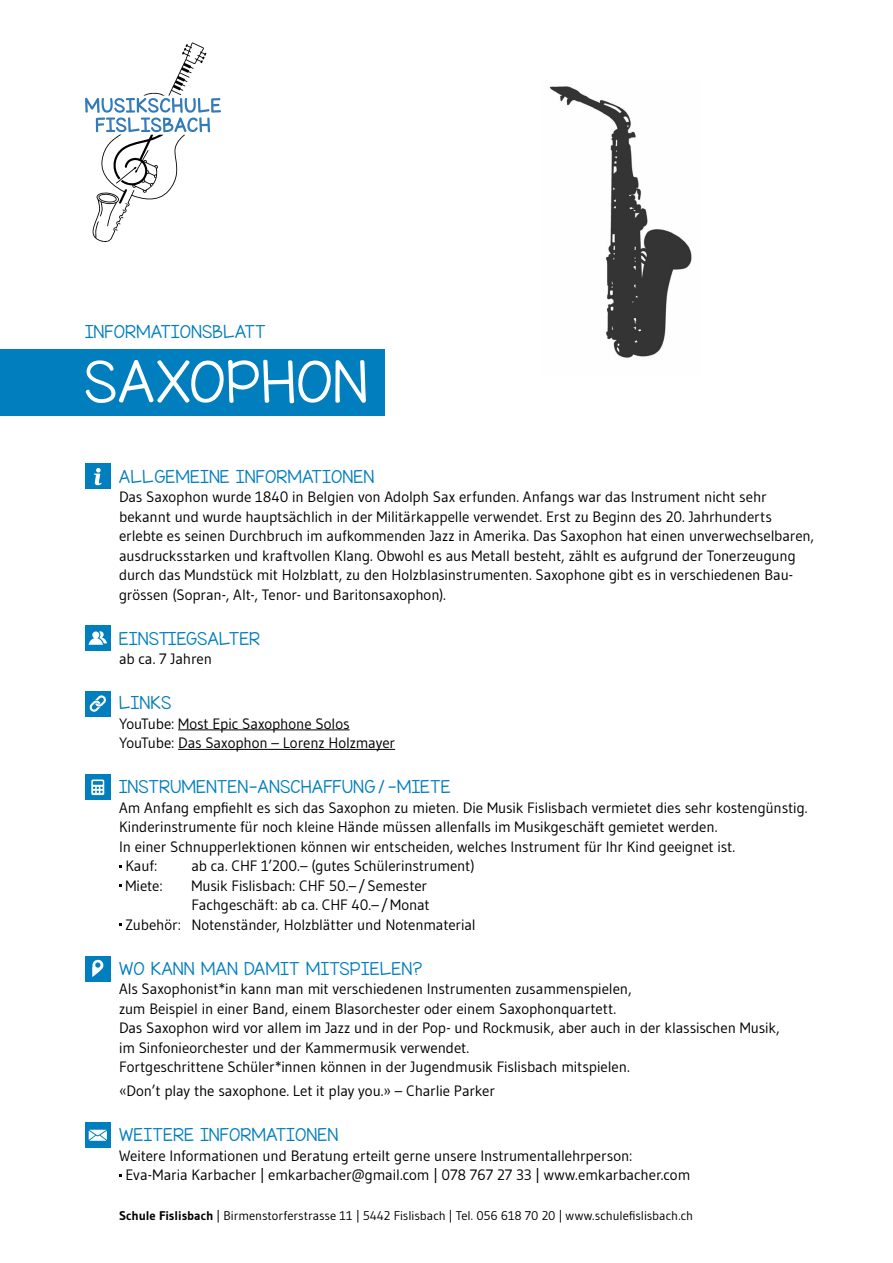
<style>
.page{position:relative;width:893px;height:1263px;background:#fff}
.page>*{position:absolute;margin:0;border:0;box-sizing:border-box;transform-origin:0 0}
.t1{font:51px "KG Miss Kindergarten";letter-spacing:.04em;color:#fff}
.t2{font:15.75px "KG Miss Kindergarten";letter-spacing:.04em;color:#007ebd}
.t3{font:15px/19.5px "Gudea";letter-spacing:-.01em;color:#000}
.t4{font:12.6px "Gudea";color:#000}
.s1{font-weight:700}
</style>
<div class="page">
<div style="left:85px;top:463px;width:26px;height:26px;background:#007ebd"></div>
<div style="left:85px;top:691px;width:26px;height:25px;background:#007ebd"></div>
<div style="left:85px;top:625px;width:26px;height:26px;background:#007ebd"></div>
<div style="left:85px;top:774px;width:26px;height:26px;background:#007ebd"></div>
<div style="left:85px;top:956px;width:26px;height:25px;background:#007ebd"></div>
<div style="left:85px;top:1123px;width:26px;height:25px;background:#007ebd"></div>
<hr style="left:178px;top:729px;width:172px;height:1px;background:#000">
<hr style="left:178px;top:749px;width:217px;height:1px;background:#000">
<svg style="left:91px;top:779px;width:13px;height:16px"></svg>
<svg style="left:89px;top:695px;width:17px;height:17px"></svg>
<svg style="left:92px;top:959px;width:12px;height:18px"></svg>
<svg style="left:89px;top:1130px;width:18px;height:11px"></svg>
<svg style="left:85px;top:43px;width:136px;height:199px"></svg>
<img style="left:549px;top:86px;width:143px;height:272px">
<svg style="left:94px;top:468px;width:8px;height:17px"></svg>
<div style="left:0;top:349px;width:384px;height:66px;background:#007ebd"></div>
<svg style="left:89px;top:631px;width:18px;height:14px"></svg>
<p class="t2" style="left:85px;top:321px;width:182px">INFORMATIONSBLATT</p>
<h1 class="t1" style="left:85px;top:348px;width:284px">SAXOPHON</h1>
<p class="t2" style="left:119px;top:466px;width:256px">ALLGEMEINE INFORMATIONEN</p>
<p class="t3" style="left:119px;top:487px;width:697px">Das Saxophon wurde 1840 in Belgien von Adolph Sax erfunden. Anfangs war das Instrument nicht sehr bekannt und wurde hauptsächlich in der Militärkappelle verwendet. Erst zu Beginn des 20. Jahrhunderts erlebte es seinen Durchbruch im aufkommenden Jazz in Amerika. Das Saxophon hat einen unverwechselbaren, ausdrucksstarken und kraftvollen Klang. Obwohl es aus Metall besteht, zählt es aufgrund der Tonerzeugung durch das Mundstück mit Holzblatt, zu den Holzblasinstrumenten. Saxophone gibt es in verschiedenen Bau&shy;grössen (Sopran-, Alt-, Tenor- und Baritonsaxophon).</p>
<p class="t2" style="left:119px;top:628px;width:142px">EINSTIEGSALTER</p>
<p class="t3" style="left:119px;top:649px;width:94px">ab ca. 7 Jahren</p>
<p class="t2" style="left:119px;top:692px;width:54px">LINKS</p>
<p class="t3" style="left:119px;top:713px;width:278px">YouTube: Most Epic Saxophone Solos<br>YouTube: Das Saxophon – Lorenz Holzmayer</p>
<p class="t2" style="left:119px;top:776px;width:333px">INSTRUMENTEN-ANSCHAFFUNG / -MIETE</p>
<p class="t3" style="left:119px;top:797px;width:690px">Am Anfang empfiehlt es sich das Saxophon zu mieten. Die Musik Fislisbach vermietet dies sehr kostengünstig.</p>
<p class="t3" style="left:119px;top:817px;width:600px">Kinderinstrumente für noch kleine Hände müssen allenfalls im Musikgeschäft gemietet werden.</p>
<p class="t3" style="left:119px;top:836px;width:618px">In einer Schnupperlektionen können wir entscheiden, welches Instrument für Ihr Kind geeignet ist.</p>
<p class="t3" style="left:125px;top:856px;width:33px">Kauf:</p>
<p class="t3" style="left:191px;top:856px;width:285px">ab ca. CHF 1’200.– (gutes Schülerinstrument)</p>
<p class="t3" style="left:125px;top:875px;width:39px">Miete:</p>
<p class="t3" style="left:191px;top:875px;width:237px">Musik Fislisbach: CHF 50.– /Semester</p>
<p class="t3" style="left:191px;top:895px;width:240px">Fachgeschäft: ab ca. CHF 40.–/Monat</p>
<p class="t3" style="left:125px;top:914px;width:352px">Zubehör: Notenständer, Holzblätter und Notenmaterial</p>
<p class="t2" style="left:119px;top:958px;width:305px">WO KANN MAN DAMIT MITSPIELEN?</p>
<p class="t3" style="left:119px;top:979px;width:662px">Als Saxophonist*in kann man mit verschiedenen Instrumenten zusammenspielen,<br>zum Beispiel in einer Band, einem Blasorchester oder einem Saxophonquartett.<br>Das Saxophon wird vor allem im Jazz und in der Pop- und Rockmusik, aber auch in der klassischen Musik, im Sinfonieorchester und der Kammermusik verwendet.<br>Fortgeschrittene Schüler*innen können in der Jugendmusik Fislisbach mitspielen.</p>
<p class="t3" style="left:119px;top:1081px;width:377px">«Don’t play the saxophone. Let it play you.» – Charlie Parker</p>
<p class="t2" style="left:119px;top:1124px;width:220px">WEITERE INFORMATIONEN</p>
<p class="t3" style="left:125px;top:1145px;width:567px;text-indent:-6px">Weitere Informationen und Beratung erteilt gerne unsere Instrumentallehrperson:<br>Eva-Maria Karbacher | emkarbacher@gmail.com | 078 767 27 33 | www.emkarbacher.com</p>
<p class="t4" style="left:119px;top:1208px;width:576px"><span class="s1">Schule Fislisbach</span> | Birmenstorferstrasse 11 | 5442 Fislisbach | Tel. 056 618 70 20 | www.schulefislisbach.ch</p>
</div>
